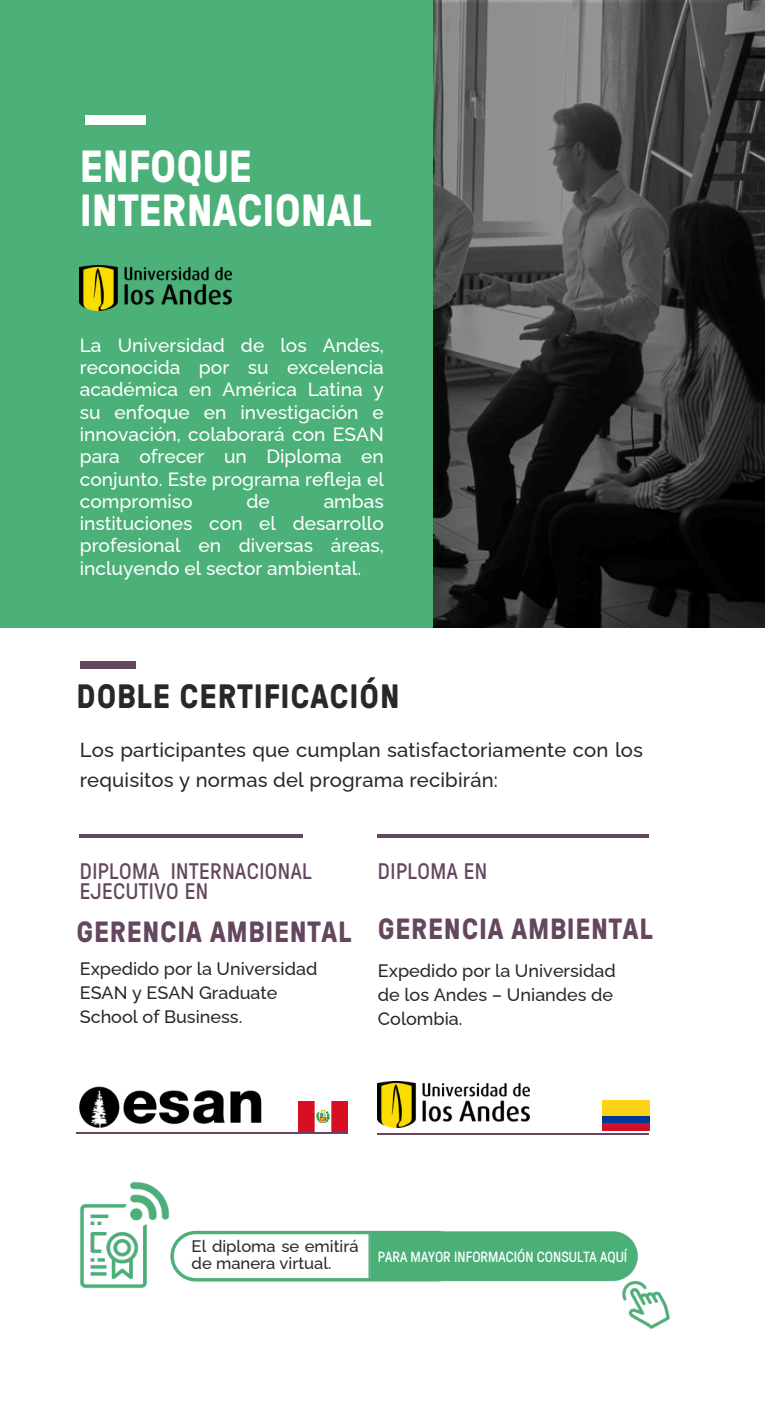
<style>
.page{position:relative;width:765px;height:1404px;background:#fff}
.page>*{position:absolute;margin:0;border:0;box-sizing:border-box;transform-origin:0 0}
.t1{font:700 45px/43.9px "GT Pressura";color:#fff}
.t2{font:700 33.75px "GT Pressura";letter-spacing:.025em;color:#292829}
.t3{font:700 29.25px "GT Pressura";letter-spacing:.025em;color:#64475f}
.t4{font:22.5px/20.2px "GT Pressura";letter-spacing:.02em;color:#64475f}
.t5{font:500 20.25px/30.4px "Raleway";letter-spacing:.01em;color:#292829}
.t6{font:500 19.12px/22.3px "Raleway";color:#fff;text-align:justify}
.t7{font:500 18px/23.6px "Raleway";color:#292829}
.t8{font:500 16.65px/16.9px "Raleway";color:#292829}
.t9{font:14.85px "GT Pressura";color:#fff}
</style>
<div class="page">
<img style="left:432px;top:0;width:332px;height:628px">
<div style="left:0;top:0;width:432px;height:628px;background:#4cb179"></div>
<div style="left:86px;top:116px;width:60px;height:8px;background:#fff"></div>
<hr style="left:378px;top:1133px;width:271px;height:1px;background:#64475f">
<div style="left:80px;top:661px;width:55px;height:7px;background:#64475f"></div>
<hr style="left:80px;top:834px;width:223px;height:3px;background:#64475f">
<hr style="left:378px;top:834px;width:271px;height:3px;background:#64475f">
<img style="left:80px;top:1181px;width:590px;height:148px">
<div style="left:602px;top:1101px;width:47px;height:15px;background:#fcd116"></div>
<div style="left:602px;top:1116px;width:47px;height:8px;background:#003893"></div>
<div style="left:602px;top:1124px;width:47px;height:7px;background:#ce1126"></div>
<img style="left:80px;top:266px;width:152px;height:45px">
<img style="left:378px;top:1082px;width:152px;height:45px">
<img style="left:79px;top:1086px;width:183px;height:41px">
<hr style="left:76px;top:1133px;width:271px;height:1px;background:#64475f">
<img style="left:298px;top:1101px;width:49px;height:31px">
<svg style="left:170px;top:1231px;width:292px;height:50px"></svg>
<h3 class="t1" style="left:80px;top:142px;width:293px">ENFOQUE<br>INTERNACIONAL</h3>
<h1 class="t6" style="left:80px;top:334px;width:305px">La Universidad de los Andes, reconocida por su excelencia académica en América Latina y su enfoque en investigación e innovación, colaborará con ESAN para ofrecer un Diploma en conjunto. Este programa refleja el compromiso</h1>
<h1 class="t6" style="left:80px;top:490px;width:305px;text-indent:244px">ambas instituciones con el desarrollo profesional en diversas áreas, incluyendo el sector ambiental.</h1>
<h1 class="t6" style="left:246px;top:490px;width:25px">de</h1>
<p class="t2" style="left:76px;top:671px;width:324px">DOBLE CERTIFICACIÓN</p>
<p class="t5" style="left:80px;top:734px;width:564px">Los participantes que cumplan satisfactoriamente con los requisitos y normas del programa recibirán:</p>
<h6 class="t4" style="left:80px;top:860px;width:233px">DIPLOMA INTERNACIONAL<br>EJECUTIVO EN</h6>
<h4 class="t4" style="left:378px;top:860px;width:111px">DIPLOMA EN</h4>
<h3 class="t3" style="left:378px;top:908px;width:276px">GERENCIA AMBIENTAL</h3>
<h2 class="t3" style="left:76px;top:910px;width:276px">GERENCIA AMBIENTAL</h2>
<h5 class="t7" style="left:80px;top:957px;width:239px">Expedido por la Universidad<br>ESAN y ESAN Graduate<br>School of Business.</h5>
<h4 class="t7" style="left:378px;top:958px;width:239px">Expedido por la Universidad de los Andes – Uniandes de<br>Colombia.</h4>
<p class="t8" style="left:192px;top:1238px;width:168px">El diploma se emitirá de manera virtual.</p>
<p class="t9" style="left:378px;top:1246px;width:251px">PARA MAYOR INFORMACIÓN CONSULTA AQUÍ</p>
</div>
